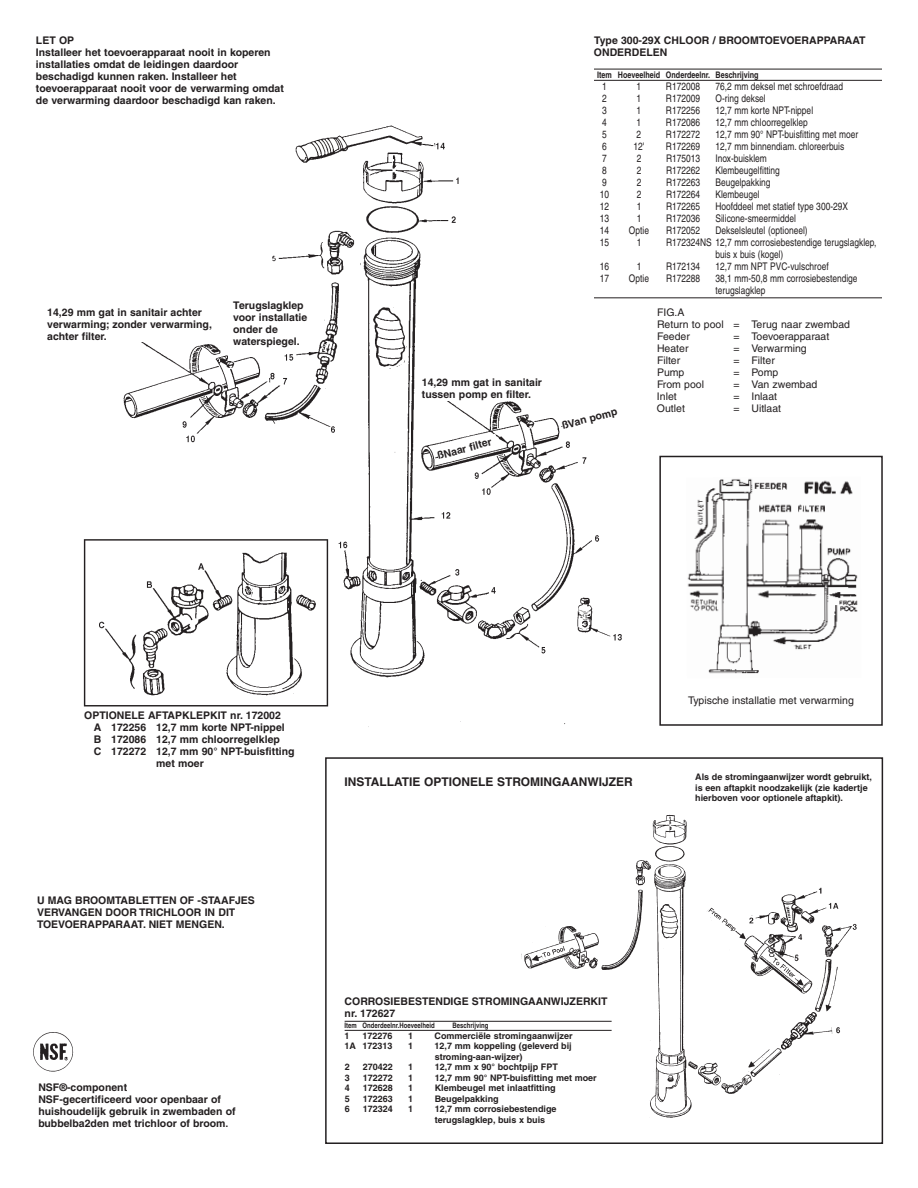
<style>
.page{position:relative;width:918px;height:1188px;background:#fff}
.page>*{position:absolute;margin:0;border:0;box-sizing:border-box;transform-origin:0 0}
.t1{font:700 12px "Helvetica";color:#231f20}
.t2{font:700 10.5px/12px "Helvetica";color:#231f20}
.t3{font:10.5px/12px "Helvetica";color:#231f20;scale:.8 1}
.t4{font:10.5px/12px "Helvetica";color:#231f20}
.t5{font:700 9px/10.5px "Helvetica";color:#231f20}
.t6{font:700 9px "Helvetica";color:#231f20;scale:.8 1}
.t7{font:700 7.5px "Helvetica";color:#231f20;scale:.8 1}
.s1{font-family:"Arial"}
</style>
<div class="page">
<div style="left:325px;top:757px;width:558px;height:387px;border:2px solid #231f20"></div>
<hr style="left:345px;top:1021px;width:267px;height:1px;background:#231f20">
<hr style="left:345px;top:1030px;width:267px;height:1px;background:#231f20">
<hr style="left:594px;top:69px;width:288px;height:1px;background:#231f20">
<hr style="left:594px;top:80px;width:288px;height:1px;background:#231f20">
<hr style="left:594px;top:297px;width:288px;height:1px;background:#231f20">
<img style="left:83px;top:125px;width:551px;height:602px">
<img style="left:518px;top:814px;width:339px;height:304px">
<img style="left:687px;top:478px;width:171px;height:196px">
<div style="left:659px;top:456px;width:224px;height:270px;border:2px solid #231f20"></div>
<div style="left:47px;top:303px;width:180px;height:39px;background:#fff"></div>
<svg style="left:238px;top:308px;width:88px;height:41px"></svg>
<div style="left:422px;top:371px;width:145px;height:29px;background:#fff"></div>
<svg style="left:436px;top:434px;width:63px;height:30px"></svg>
<svg style="left:561px;top:400px;width:73px;height:34px"></svg>
<img style="left:33px;top:1032px;width:41px;height:40px">
<p class="t2" style="left:36px;top:35px;width:250px">LET OP<br>Installeer het toevoerapparaat nooit in koperen installaties omdat de leidingen daardoor beschadigd kunnen raken. Installeer het toevoerapparaat nooit voor de verwarming omdat de verwarming daardoor beschadigd kan raken.</p>
<p class="t2" style="left:47px;top:307px;width:166px">14,29 mm gat in sanitair achter verwarming; zonder verwarming, achter filter.</p>
<p class="t2" style="left:233px;top:301px;width:76px">Terugslagklep voor installatie onder de waterspiegel.</p>
<p class="t2" style="left:422px;top:378px;width:122px">14,29 mm gat in sanitair tussen pomp en filter.</p>
<p class="t2" style="left:436px;top:451px;width:57px;rotate:-15deg">ßNaar filter</p>
<p class="t2" style="left:594px;top:35px;width:273px">Type 300-29X CHLOOR / BROOMTOEVOERAPPARAAT<br>ONDERDELEN</p>
<p class="t6" style="left:597px;top:72px;width:203px">Item Hoeveelheid Onderdeelnr. Beschrijving</p>
<p class="t3" style="left:602px;top:82px;width:7px">1</p>
<p class="t3" style="left:637px;top:82px;width:7px">1</p>
<p class="t3" style="left:666px;top:82px;width:44px">R172008</p>
<p class="t3" style="left:715px;top:82px;width:161px">76,2 mm deksel met schroefdraad</p>
<p class="t3" style="left:602px;top:94px;width:7px">2</p>
<p class="t3" style="left:637px;top:94px;width:7px">1</p>
<p class="t3" style="left:666px;top:94px;width:44px">R172009</p>
<p class="t3" style="left:715px;top:94px;width:64px">O-ring deksel</p>
<p class="t3" style="left:602px;top:106px;width:7px">3</p>
<p class="t3" style="left:637px;top:106px;width:7px">1</p>
<p class="t3" style="left:666px;top:106px;width:44px">R172256</p>
<p class="t3" style="left:715px;top:106px;width:124px">12,7 mm korte NPT-nippel</p>
<p class="t3" style="left:602px;top:118px;width:7px">4</p>
<p class="t3" style="left:637px;top:118px;width:7px">1</p>
<p class="t3" style="left:666px;top:118px;width:44px">R172086</p>
<p class="t3" style="left:715px;top:118px;width:117px">12,7 mm chloorregelklep</p>
<p class="t3" style="left:602px;top:130px;width:7px">5</p>
<p class="t3" style="left:637px;top:130px;width:7px">2</p>
<p class="t3" style="left:666px;top:130px;width:44px">R172272</p>
<p class="t3" style="left:715px;top:130px;width:180px">12,7 mm 90° NPT-buisfitting met moer</p>
<p class="t3" style="left:602px;top:142px;width:7px">6</p>
<p class="t3" style="left:634px;top:142px;width:15px">12'</p>
<p class="t3" style="left:666px;top:142px;width:44px">R172269</p>
<p class="t3" style="left:715px;top:142px;width:163px">12,7 mm binnendiam. chloreerbuis</p>
<p class="t3" style="left:602px;top:154px;width:7px">7</p>
<p class="t3" style="left:637px;top:154px;width:7px">2</p>
<p class="t3" style="left:666px;top:154px;width:44px">R175013</p>
<p class="t3" style="left:716px;top:154px;width:66px">Inox-buisklem</p>
<p class="t3" style="left:602px;top:166px;width:7px">8</p>
<p class="t3" style="left:637px;top:166px;width:7px">2</p>
<p class="t3" style="left:666px;top:166px;width:44px">R172262</p>
<p class="t3" style="left:716px;top:166px;width:82px">Klembeugelfitting</p>
<p class="t3" style="left:602px;top:178px;width:7px">9</p>
<p class="t3" style="left:637px;top:178px;width:7px">2</p>
<p class="t3" style="left:666px;top:178px;width:44px">R172263</p>
<p class="t3" style="left:716px;top:178px;width:70px">Beugelpakking</p>
<p class="t3" style="left:600px;top:190px;width:13px">10</p>
<p class="t3" style="left:637px;top:190px;width:7px">2</p>
<p class="t3" style="left:666px;top:190px;width:44px">R172264</p>
<p class="t3" style="left:716px;top:190px;width:57px">Klembeugel</p>
<p class="t3" style="left:600px;top:202px;width:13px">12</p>
<p class="t3" style="left:637px;top:202px;width:7px">1</p>
<p class="t3" style="left:666px;top:202px;width:44px">R172265</p>
<p class="t3" style="left:716px;top:202px;width:167px">Hoofddeel met statief type 300-29X</p>
<p class="t3" style="left:600px;top:214px;width:13px">13</p>
<p class="t3" style="left:637px;top:214px;width:7px">1</p>
<p class="t3" style="left:666px;top:214px;width:44px">R172036</p>
<p class="t3" style="left:716px;top:214px;width:102px">Silicone-smeermiddel</p>
<p class="t3" style="left:600px;top:226px;width:13px">14</p>
<p class="t3" style="left:629px;top:226px;width:27px">Optie</p>
<p class="t3" style="left:666px;top:226px;width:44px">R172052</p>
<p class="t3" style="left:716px;top:226px;width:117px">Dekselsleutel (optioneel)</p>
<p class="t3" style="left:600px;top:238px;width:13px">15</p>
<p class="t3" style="left:637px;top:238px;width:7px">1</p>
<p class="t3" style="left:716px;top:238px;width:203px;text-indent:-50px">R172324NS 12,7 mm corrosiebestendige terugslagklep, buis x buis (kogel)</p>
<p class="t3" style="left:600px;top:262px;width:13px">16</p>
<p class="t3" style="left:637px;top:262px;width:7px">1</p>
<p class="t3" style="left:666px;top:262px;width:44px">R172134</p>
<p class="t3" style="left:716px;top:262px;width:143px">12,7 mm NPT PVC-vulschroef</p>
<p class="t3" style="left:600px;top:274px;width:13px">17</p>
<p class="t3" style="left:629px;top:274px;width:27px">Optie</p>
<p class="t3" style="left:666px;top:274px;width:44px">R172288</p>
<p class="t3" style="left:716px;top:274px;width:179px">38,1 mm-50,8 mm corrosiebestendige terugslagklep</p>
<p class="t4" style="left:657px;top:307px;width:195px">FIG.A<br>Return to pool = Terug naar zwembad<br>Feeder</p>
<p class="t4" style="left:734px;top:331px;width:97px">= Toevoerapparaat</p>
<p class="t2" style="left:561px;top:421px;width:58px;rotate:-15deg">ßVan pomp</p>
<p class="t4" style="left:657px;top:343px;width:33px">Heater</p>
<p class="t4" style="left:734px;top:343px;width:75px">= Verwarming</p>
<p class="t4" style="left:657px;top:355px;width:25px">Filter</p>
<p class="t4" style="left:734px;top:355px;width:43px">= Filter</p>
<p class="t4" style="left:657px;top:367px;width:29px">Pump</p>
<p class="t4" style="left:734px;top:367px;width:46px">= Pomp</p>
<p class="t4" style="left:657px;top:379px;width:49px">From pool</p>
<p class="t4" style="left:734px;top:379px;width:85px">= Van zwembad</p>
<p class="t4" style="left:657px;top:391px;width:21px">Inlet</p>
<p class="t4" style="left:733px;top:391px;width:45px">= Inlaat</p>
<p class="t4" style="left:657px;top:403px;width:30px">Outlet</p>
<p class="t4" style="left:733px;top:403px;width:49px">= Uitlaat</p>
<p class="t2" style="left:84px;top:710px;width:198px">OPTIONELE AFTAPKLEPKIT nr. 172002</p>
<p class="t2" style="left:94px;top:722px;width:192px">A 172256 12,7 mm korte NPT-nippel</p>
<p class="t2" style="left:94px;top:734px;width:187px">B 172086 12,7 mm chloorregelklep</p>
<p class="t2" style="left:94px;top:746px;width:202px">C 172272 12,7 mm 90° NPT-buisfitting</p>
<p class="t2" style="left:156px;top:758px;width:49px">met moer</p>
<p class="t2" style="left:37px;top:895px;width:219px">U MAG BROOMTABLETTEN OF -STAAFJES<br>VERVANGEN DOOR TRICHLOOR IN DIT<br>TOEVOERAPPARAAT. NIET MENGEN.</p>
<p class="t2" style="left:38px;top:1082px;width:199px">NSF®-component<br>NSF-gecertificeerd voor openbaar of huishoudelijk gebruik in zwembaden of bubbelba2den met trichloor of broom<span class="s1">.</span></p>
<p class="t1" style="left:345px;top:777px;width:290px">INSTALLATIE OPTIONELE STROMINGAANWIJZER</p>
<p class="t2" style="left:345px;top:997px;width:264px">CORROSIEBESTENDIGE STROMINGAANWIJZERKIT nr. 172627</p>
<p class="t7" style="left:345px;top:1023px;width:114px">Item Onderdeelnr.Hoeveelheid</p>
<p class="t7" style="left:453px;top:1023px;width:46px">Beschrijving</p>
<p class="t5" style="left:345px;top:1031px;width:7px">1</p>
<p class="t5" style="left:363px;top:1031px;width:32px">172276</p>
<p class="t5" style="left:408px;top:1031px;width:7px">1</p>
<p class="t5" style="left:435px;top:1031px;width:140px">Commerciële stromingaanwijzer</p>
<p class="t5" style="left:345px;top:1042px;width:50px">1A 172313</p>
<p class="t5" style="left:408px;top:1042px;width:7px">1</p>
<p class="t5" style="left:435px;top:1042px;width:139px">12,7 mm koppeling (geleverd bij stroming-aan-wijzer)</p>
<p class="t5" style="left:345px;top:1063px;width:7px">2</p>
<p class="t5" style="left:363px;top:1063px;width:32px">270422</p>
<p class="t5" style="left:408px;top:1063px;width:7px">1</p>
<p class="t5" style="left:435px;top:1063px;width:125px">12,7 mm x 90° bochtpijp FPT</p>
<p class="t5" style="left:345px;top:1073px;width:7px">3</p>
<p class="t5" style="left:363px;top:1073px;width:32px">172272</p>
<p class="t5" style="left:408px;top:1073px;width:7px">1</p>
<p class="t5" style="left:435px;top:1073px;width:164px">12,7 mm 90° NPT-buisfitting met moer</p>
<p class="t5" style="left:345px;top:1084px;width:7px">4</p>
<p class="t5" style="left:363px;top:1084px;width:32px">172628</p>
<p class="t5" style="left:408px;top:1084px;width:7px">1</p>
<p class="t5" style="left:435px;top:1084px;width:123px">Klembeugel met inlaatfitting</p>
<p class="t5" style="left:345px;top:1094px;width:7px">5</p>
<p class="t5" style="left:363px;top:1094px;width:32px">172263</p>
<p class="t5" style="left:408px;top:1094px;width:7px">1</p>
<p class="t5" style="left:435px;top:1094px;width:66px">Beugelpakking</p>
<p class="t5" style="left:345px;top:1105px;width:7px">6</p>
<p class="t5" style="left:363px;top:1105px;width:32px">172324</p>
<p class="t5" style="left:408px;top:1105px;width:7px">1</p>
<p class="t5" style="left:435px;top:1105px;width:123px">12,7 mm corrosiebestendige terugslagklep, buis x buis</p>
<p class="t4" style="left:688px;top:695px;width:167px">Typische installatie met verwarming</p>
<p class="t5" style="left:695px;top:773px;width:178px">Als de stromingaanwijzer wordt gebruikt, is een aftapkit noodzakelijk (zie kadertje hierboven voor optionele aftapkit).</p>
</div>
